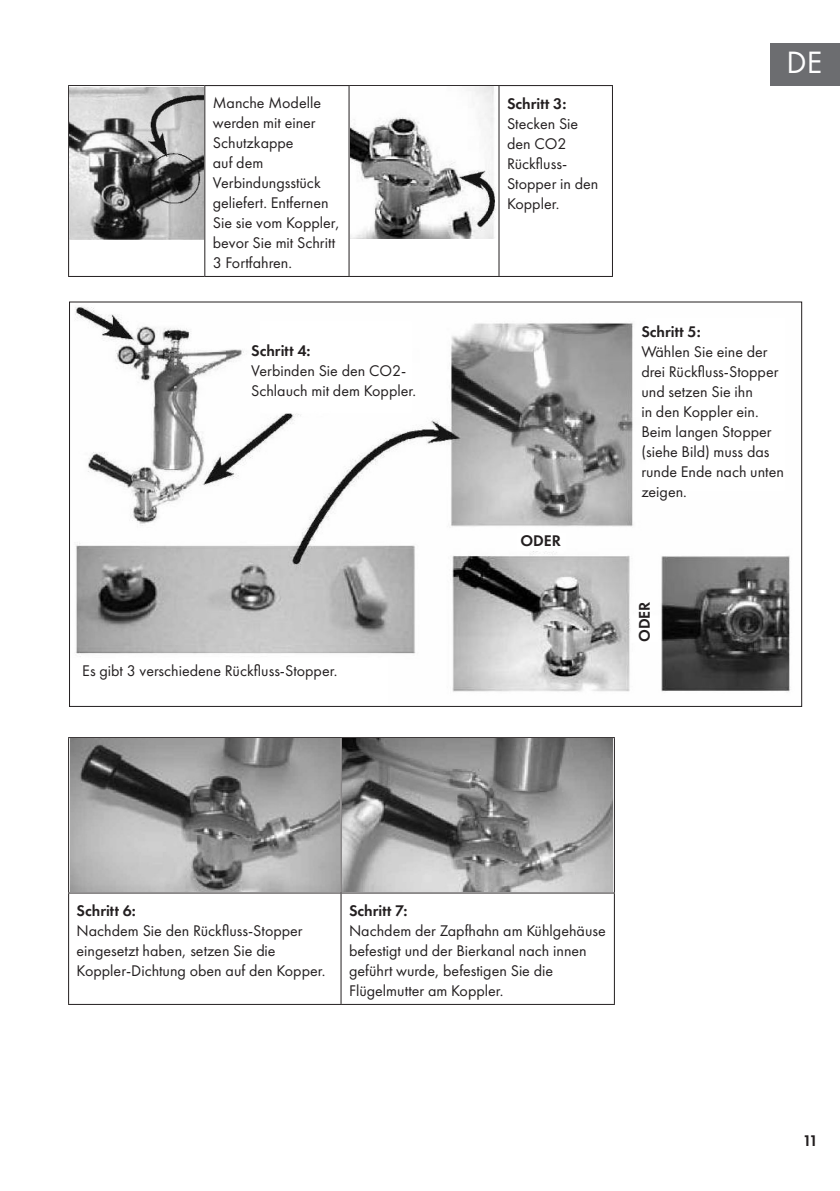
<style>
.page{position:relative;width:840px;height:1191px;background:#fff}
.page>*{position:absolute;margin:0;border:0;box-sizing:border-box;transform-origin:0 0}
.t1{font:32px "Futura PTW08";color:#fff}
.t2{font:16px/20px "Futura PTW08";color:#231f20}
.t3{font:600 16px "Futura PTW08";color:#231f20}
</style>
<div class="page">
<div style="left:770px;top:43px;width:69px;height:42px;background:#6c6d70"></div>
<hr style="left:68px;top:85px;width:137px;height:1px;background:#231f20">
<hr style="left:68px;top:86px;width:1px;height:190px;background:#231f20">
<hr style="left:205px;top:85px;width:144px;height:1px;background:#231f20">
<hr style="left:204px;top:86px;width:1px;height:190px;background:#231f20">
<hr style="left:349px;top:85px;width:149px;height:1px;background:#231f20">
<hr style="left:348px;top:86px;width:1px;height:190px;background:#231f20">
<hr style="left:498px;top:85px;width:114px;height:1px;background:#231f20">
<hr style="left:498px;top:86px;width:1px;height:190px;background:#231f20">
<hr style="left:611px;top:86px;width:1px;height:190px;background:#231f20">
<hr style="left:68px;top:276px;width:137px;height:1px;background:#231f20">
<hr style="left:205px;top:276px;width:144px;height:1px;background:#231f20">
<hr style="left:349px;top:276px;width:149px;height:1px;background:#231f20">
<hr style="left:498px;top:276px;width:114px;height:1px;background:#231f20">
<img style="left:70px;top:87px;width:133px;height:152px">
<img style="left:350px;top:87px;width:146px;height:151px">
<hr style="left:68px;top:737px;width:273px;height:1px;background:#231f20">
<hr style="left:68px;top:738px;width:1px;height:154px;background:#231f20">
<hr style="left:341px;top:737px;width:273px;height:1px;background:#231f20">
<hr style="left:340px;top:738px;width:1px;height:154px;background:#231f20">
<hr style="left:613px;top:738px;width:1px;height:154px;background:#231f20">
<hr style="left:68px;top:892px;width:273px;height:1px;background:#231f20">
<hr style="left:68px;top:893px;width:1px;height:111px;background:#231f20">
<hr style="left:341px;top:892px;width:273px;height:1px;background:#231f20">
<hr style="left:340px;top:893px;width:1px;height:111px;background:#231f20">
<hr style="left:613px;top:893px;width:1px;height:111px;background:#231f20">
<hr style="left:68px;top:1004px;width:273px;height:1px;background:#231f20">
<hr style="left:341px;top:1004px;width:273px;height:1px;background:#231f20">
<img style="left:70px;top:738px;width:269px;height:154px">
<img style="left:342px;top:738px;width:270px;height:154px">
<img style="left:75px;top:306px;width:715px;height:386px">
<p class="t2" style="left:213px;top:93px;width:129px">Manche Modelle werden mit einer<br>Schutzkappe<br>auf dem<br>Verbindungsstück geliefert. Entfernen<br>Sie sie vom Koppler, bevor Sie mit Schritt<br>3 Fortfahren.</p>
<p class="t3" style="left:506px;top:94px;width:61px">Schritt 3:</p>
<p class="t2" style="left:506px;top:113px;width:93px">Stecken Sie den CO2<br>Rückfluss-<br>Stopper in den<br>Koppler.</p>
<p class="t3" style="left:251px;top:340px;width:61px">Schritt 4:</p>
<p class="t2" style="left:251px;top:360px;width:166px">Verbinden Sie den CO2-<br>Schlauch mit dem Koppler.</p>
<p class="t2" style="left:82px;top:660px;width:256px">Es gibt 3 verschiedene Rückfluss-Stopper.</p>
<p class="t3" style="left:520px;top:530px;width:42px">ODER</p>
<h1 class="t1" style="left:786px;top:43px;width:37px">DE</h1>
<p class="t3" style="left:641px;top:322px;width:61px">Schritt 5:</p>
<p class="t2" style="left:641px;top:342px;width:144px">Wählen Sie eine der drei Rückfluss-Stopper und setzen Sie ihn<br>in den Koppler ein.<br>Beim langen Stopper (siehe Bild) muss das runde Ende nach unten zeigen.</p>
<p class="t3" style="left:634px;top:642px;width:42px;rotate:-90deg">ODER</p>
<p class="t3" style="left:77px;top:901px;width:61px">Schritt 6:</p>
<p class="t2" style="left:77px;top:921px;width:250px">Nachdem Sie den Rückfluss-Stopper eingesetzt haben, setzen Sie die<br>Koppler-Dichtung oben auf den Kopper.</p>
<p class="t3" style="left:349px;top:901px;width:60px">Schritt 7:</p>
<p class="t2" style="left:349px;top:921px;width:258px">Nachdem der Zapfhahn am Kühlgehäuse befestigt und der Bierkanal nach innen geführt wurde, befestigen Sie die Flügelmutter am Koppler.</p>
<p class="t3" style="left:802px;top:1130px;width:17px">11</p>
</div>
